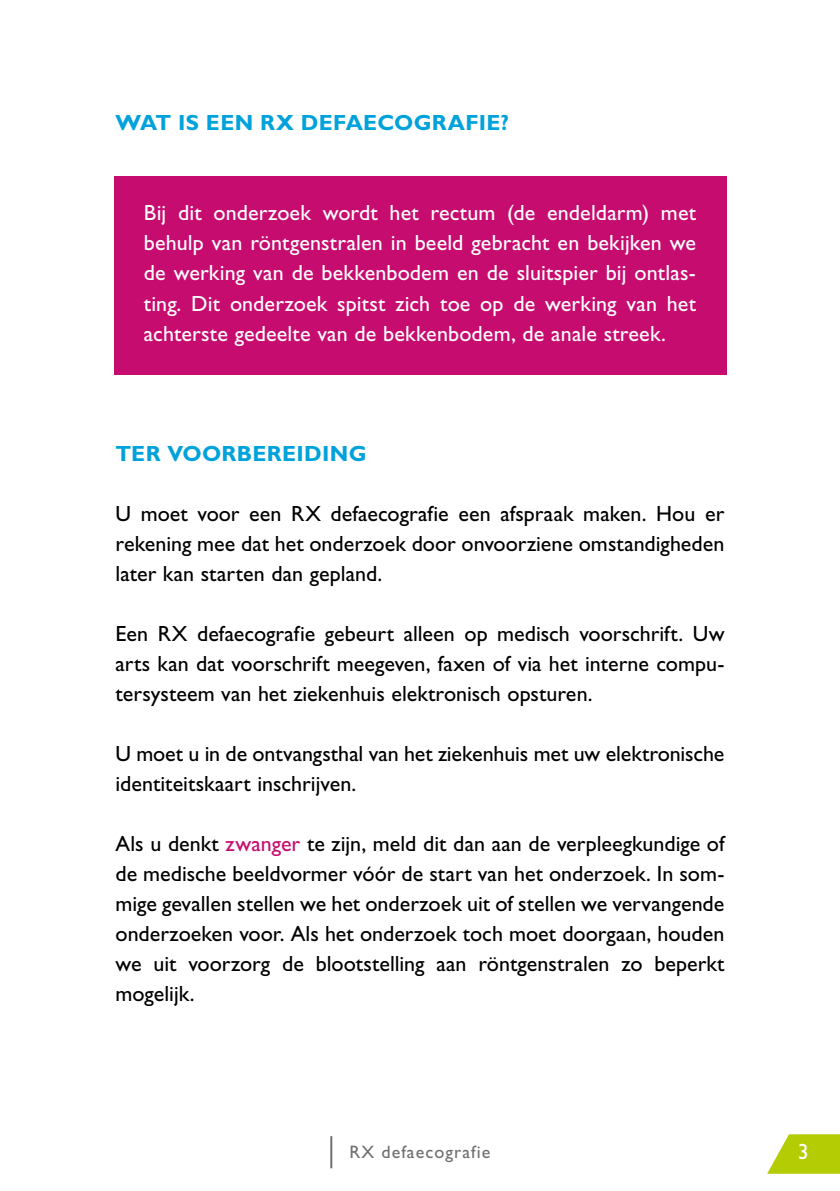
<style>
.page{position:relative;width:840px;height:1191px;background:#fff}
.page>*{position:absolute;margin:0;border:0;box-sizing:border-box;transform-origin:0 0}
.t1{font:22px/30px "Gill Sans Std";color:#000;text-align:justify}
.t2{font:22px/30px "Gill Sans Std";letter-spacing:.005em;color:#fff;text-align:justify}
.t3{font:700 22px "Gill Sans Std";letter-spacing:.015em;color:#00a2dc}
.t4{font:18px "Gill Sans Std";letter-spacing:.06em;color:#706f6f}
.s1{color:#c70c6f}
</style>
<div class="page">
<svg style="left:767px;top:1134px;width:72px;height:39px"></svg>
<hr style="left:330px;top:1136px;width:2px;height:32px;background:#706f6f">
<div style="left:113px;top:176px;width:613px;height:198px;background:#c70c6f"></div>
<p class="t3" style="left:115px;top:110px;width:395px">WAT IS EEN RX DEFAECOGRAFIE?</p>
<p class="t2" style="left:144px;top:198px;width:553px">Bij dit onderzoek wordt het rectum (de endeldarm) met behulp van röntgenstralen in beeld gebracht en bekijken we de werking van de bekkenbodem en de sluitspier bij ontlas&shy;ting. Dit onderzoek spitst zich toe op de werking van het achterste gedeelte van de bekkenbodem, de anale streek.</p>
<p class="t3" style="left:115px;top:440px;width:252px">TER VOORBEREIDING</p>
<p class="t1" style="left:115px;top:498px;width:610px">U moet voor een RX defaecografie een afspraak maken. Hou er rekening mee dat het onderzoek door onvoorziene omstandigheden later kan starten dan gepland.</p>
<p class="t1" style="left:115px;top:618px;width:610px">Een RX defaecografie gebeurt alleen op medisch voorschrift. Uw arts kan dat voorschrift meegeven, faxen of via het interne compu&shy;tersysteem van het ziekenhuis elektronisch opsturen.</p>
<p class="t1" style="left:115px;top:738px;width:610px">U moet u in de ontvangsthal van het ziekenhuis met uw elektronische identiteitskaart inschrijven.</p>
<p class="t1" style="left:115px;top:828px;width:610px">Als u denkt <span class="s1">zwanger</span> te zijn, meld dit dan aan de verpleegkundige of de medische beeldvormer vóór de start van het onderzoek. In som&shy;mige gevallen stellen we het onderzoek uit of stellen we vervangende onderzoeken voor. Als het onderzoek toch moet doorgaan, houden we uit voorzorg de blootstelling aan röntgenstralen zo beperkt mogelijk.</p>
<p class="t4" style="left:349px;top:1141px;width:142px">RX defaecografie</p>
<p class="t2" style="left:797px;top:1136px;width:12px">3</p>
</div>
